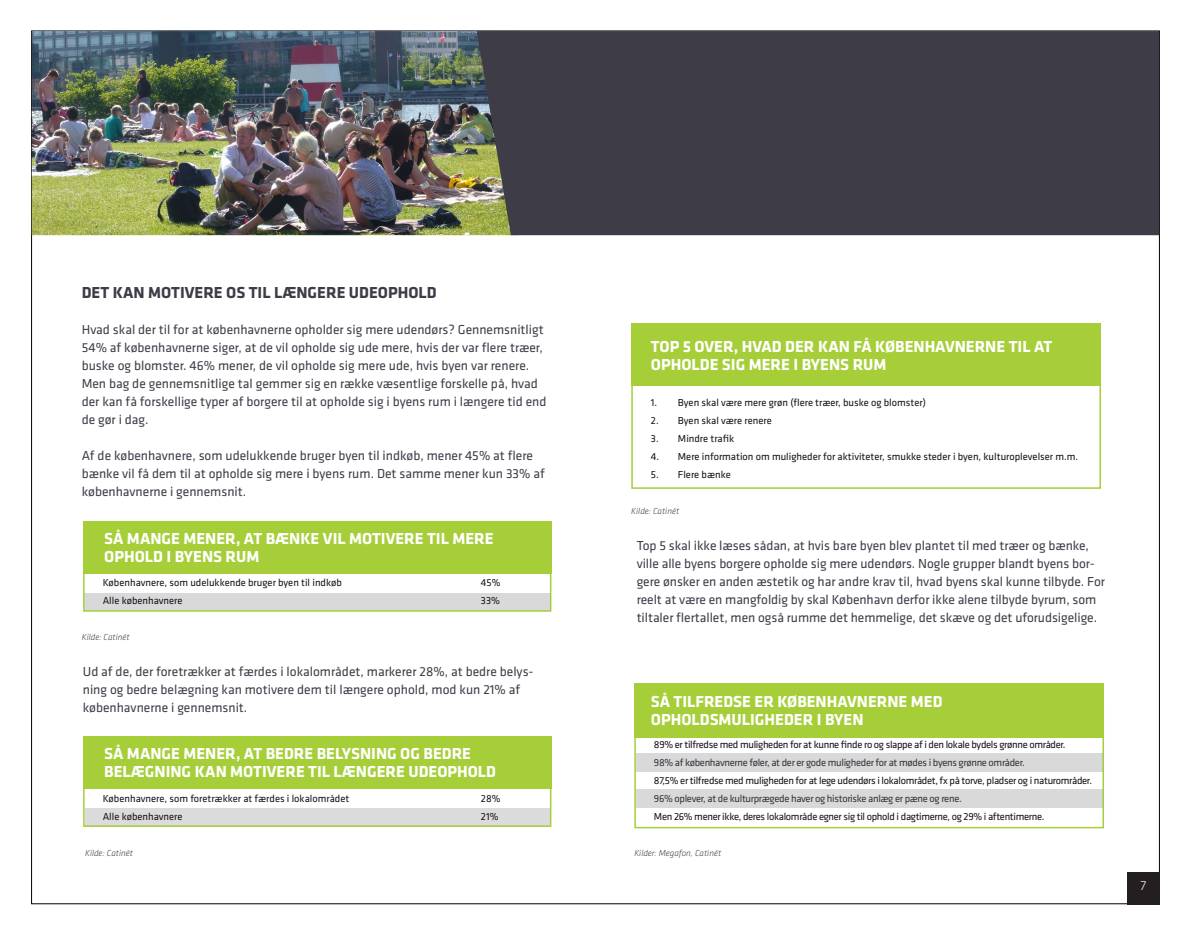
<style>
.page{position:relative;width:1191px;height:936px;background:#fff}
.page>*{position:absolute;margin:0;border:0;box-sizing:border-box;transform-origin:0 0}
.t1{font:700 16.5px/18px "Klavika";color:#fff}
.t2{font:700 16.5px "Klavika";color:#3e3c47}
.t3{font:13.5px/18px "Klavika";color:#3e3c47}
.t4{font:300 13.5px "Klavika";color:#fff}
.t5{font:10.5px/18px "Klavika";letter-spacing:-.03em;color:#17101a}
.t6{font:10.5px "Klavika";color:#17101a}
.t7{font:italic 300 9px "Klavika";color:#3e3c47}
</style>
<div class="page">
<div style="left:1127px;top:871px;width:32px;height:33px;background:#231f20"></div>
<div style="left:85px;top:808px;width:465px;height:18px;background:#dbdbdc"></div>
<div style="left:85px;top:593px;width:465px;height:17px;background:#d9d9da"></div>
<img style="left:32px;top:31px;width:445px;height:204px">
<div style="left:477px;top:31px;width:682px;height:204px;background:#3e3c47"></div>
<div style="left:631px;top:323px;width:470px;height:62px;background:#a6ce39"></div>
<div style="left:83px;top:557px;width:468px;height:54px;border:1px solid #a6ce39"></div>
<div style="left:83px;top:736px;width:468px;height:53px;background:#a6ce39"></div>
<div style="left:83px;top:521px;width:468px;height:53px;background:#a6ce39"></div>
<div style="left:634px;top:699px;width:470px;height:129px;border:1px solid #a6ce39"></div>
<div style="left:634px;top:683px;width:470px;height:54px;background:#a6ce39"></div>
<div style="left:636px;top:753px;width:466px;height:18px;background:#d9d9da"></div>
<div style="left:636px;top:789px;width:466px;height:18px;background:#d9d9da"></div>
<p class="t2" style="left:82px;top:283px;width:356px">DET KAN MOTIVERE OS TIL LÆNGERE UDEOPHOLD</p>
<p class="t3" style="left:82px;top:321px;width:466px">Hvad skal der til for at københavnerne opholder sig mere udendørs? Gennemsnitligt 54% af københavnerne siger, at de vil opholde sig ude mere, hvis der var flere træer, buske og blomster. 46% mener, de vil opholde sig mere ude, hvis byen var renere.<br>Men bag de gennemsnitlige tal gemmer sig en række væsentlige forskelle på, hvad der kan få forskellige typer af borgere til at opholde sig i byens rum i længere tid end de gør i dag.</p>
<p class="t3" style="left:82px;top:447px;width:464px">Af de københavnere, som udelukkende bruger byen til indkøb, mener 45% at flere bænke vil få dem til at opholde sig mere i byens rum. Det samme mener kun 33% af københavnerne i gennemsnit.</p>
<p class="t1" style="left:104px;top:529px;width:391px">SÅ MANGE MENER, AT BÆNKE VIL MOTIVERE TIL MERE<br>OPHOLD I BYENS RUM</p>
<p class="t6" style="left:103px;top:577px;width:241px">Københavnere, som udelukkende bruger byen til indkøb</p>
<p class="t5" style="left:481px;top:573px;width:21px">45%</p>
<p class="t6" style="left:103px;top:595px;width:81px">Alle københavnere</p>
<p class="t5" style="left:481px;top:591px;width:21px">33%</p>
<p class="t7" style="left:82px;top:633px;width:49px">Kilde: Catinét</p>
<p class="t3" style="left:83px;top:663px;width:452px">Ud af de, der foretrækker at færdes i lokalområdet, markerer 28%, at bedre belys&shy;ning og bedre belægning kan motivere dem til længere ophold, mod kun 21% af københavnerne i gennemsnit.</p>
<p class="t1" style="left:104px;top:744px;width:393px">SÅ MANGE MENER, AT BEDRE BELYSNING OG BEDRE<br>BELÆGNING KAN MOTIVERE TIL LÆNGERE UDEOPHOLD</p>
<p class="t6" style="left:103px;top:793px;width:248px">Københavnere, som foretrækker at færdes i lokalområdet</p>
<p class="t5" style="left:481px;top:789px;width:21px">28%</p>
<p class="t6" style="left:103px;top:811px;width:81px">Alle københavnere</p>
<p class="t5" style="left:481px;top:807px;width:19px">21%</p>
<p class="t7" style="left:85px;top:849px;width:49px">Kilde: Catinét</p>
<p class="t1" style="left:651px;top:337px;width:403px">TOP 5 OVER, HVAD DER KAN FÅ KØBENHAVNERNE TIL AT<br>OPHOLDE SIG MERE I BYENS RUM</p>
<p class="t6" style="left:651px;top:397px;width:276px">1. Byen skal være mere grøn (flere træer, buske og blomster)</p>
<p class="t6" style="left:651px;top:415px;width:122px">2. Byen skal være renere</p>
<p class="t6" style="left:651px;top:433px;width:85px">3. Mindre trafik</p>
<p class="t6" style="left:651px;top:451px;width:429px">4. Mere information om muligheder for aktiviteter, smukke steder i byen, kulturoplevelser m.m.</p>
<p class="t6" style="left:651px;top:469px;width:81px">5. Flere bænke</p>
<p class="t7" style="left:631px;top:507px;width:49px">Kilde: Catinét</p>
<p class="t3" style="left:636px;top:537px;width:470px">Top 5 skal ikke læses sådan, at hvis bare byen blev plantet til med træer og bænke, ville alle byens borgere opholde sig mere udendørs. Nogle grupper blandt byens bor&shy;gere ønsker en anden æstetik og har andre krav til, hvad byens skal kunne tilbyde. For reelt at være en mangfoldig by skal København derfor ikke alene tilbyde byrum, som tiltaler flertallet, men også rumme det hemmelige, det skæve og det uforudsigelige.</p>
<p class="t1" style="left:651px;top:692px;width:293px">SÅ TILFREDSE ER KØBENHAVNERNE MED<br>OPHOLDSMULIGHEDER I BYEN</p>
<p class="t5" style="left:654px;top:735px;width:439px">89% er tilfredse med muligheden for at kunne finde ro og slappe af i den lokale bydels grønne områder.<br>98% af københavnerne føler, at der er gode muligheder for at mødes i byens grønne områder.<br>87,5% er tilfredse med muligheden for at lege udendørs i lokalområdet, fx på torve, pladser og i naturområder.<br>96% oplever, at de kulturprægede haver og historiske anlæg er pæne og rene.<br>Men 26% mener ikke, deres lokalområde egner sig til ophold i dagtimerne, og 29% i aftentimerne.</p>
<p class="t7" style="left:634px;top:849px;width:88px">Kilder: Megafon, Catinét</p>
<p class="t4" style="left:1140px;top:880px;width:7px">7</p>
</div>
